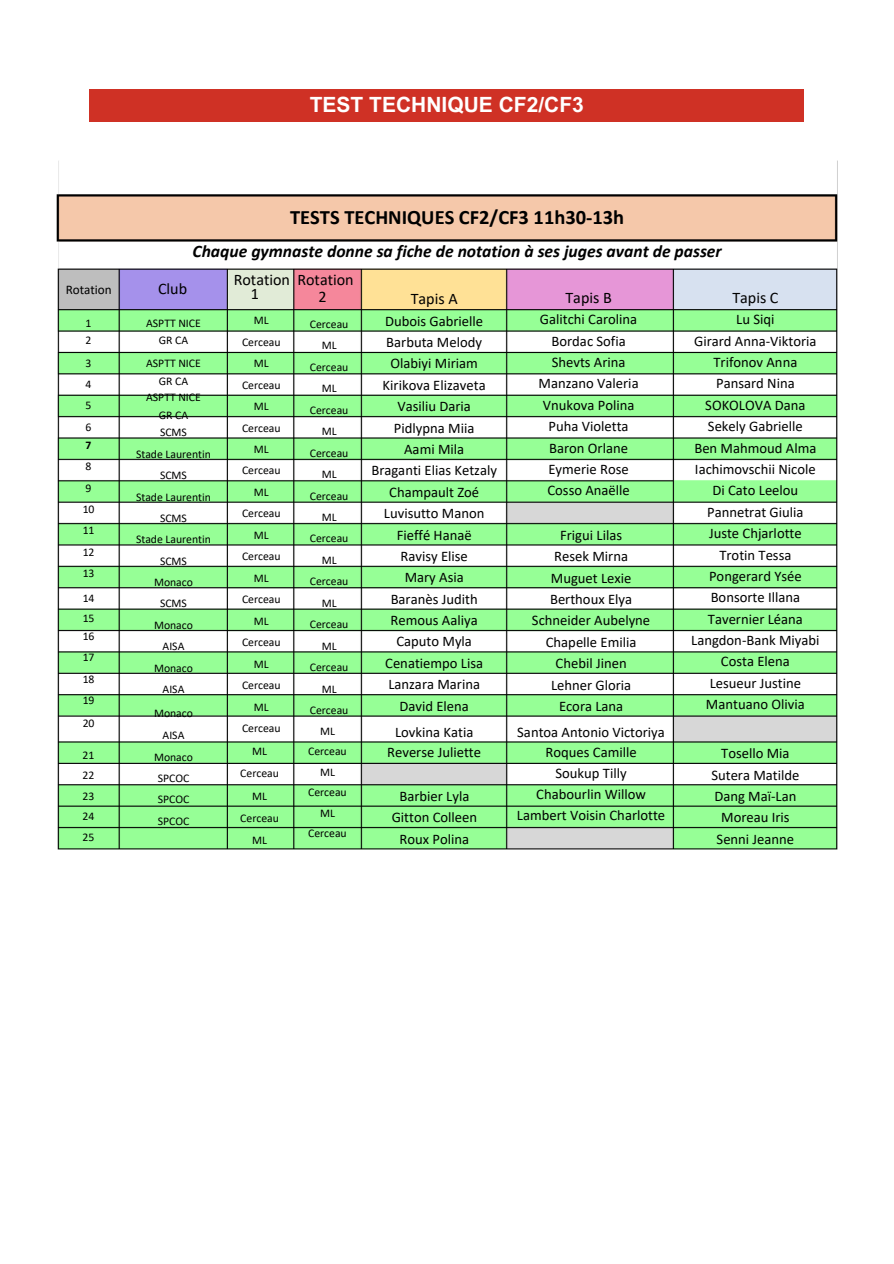
<style>
.page{position:relative;width:894px;height:1264px;background:#fff}
.page>*{position:absolute;margin:0;border:0;box-sizing:border-box;transform-origin:0 0}
.t1{font:700 21px "Arial MT Pro";color:#fff}
.t2{font:700 20.55px "Calibri";color:#000}
.t3{font:italic 700 17.55px "Calibri";color:#000}
.t4{font:16.05px "Calibri";color:#000}
.t5{font:14.7px/21.3px "Calibri";color:#000;text-align:center}
.t6{font:13.2px "Calibri";color:#000}
.t7{font:11.7px/21.3px "Calibri";color:#000;text-align:center}
.s1{font-weight:700}
</style>
<div class="page">
<img style="left:56px;top:160px;width:782px;height:690px">
<div style="left:89px;top:89px;width:715px;height:33px;background:#cf3125"></div>
<h4 class="t1" style="left:309px;top:97px;width:276px">TEST TECHNIQUE CF2/CF3</h4>
<h1 class="t2" style="left:290px;top:209px;width:335px">TESTS TECHNIQUES CF2/CF3 11h30-13h</h1>
<h1 class="t3" style="left:192px;top:244px;width:530px">Chaque gymnaste donne sa fiche de notation à ses juges avant de passer</h1>
<p class="t6" style="left:66px;top:284px;width:48px">Rotation</p>
<h5 class="t4" style="left:158px;top:281px;width:31px">Club</h5>
<p class="t7" style="left:86px;top:316px;width:7px;line-height:16.8px;text-align:left">1<br>2</p>
<p class="t7" style="left:86px;top:353px;width:7px">3</p>
<p class="t7" style="left:86px;top:374px;width:7px">4</p>
<p class="t7" style="left:86px;top:396px;width:7px">5</p>
<p class="t7" style="left:86px;top:417px;width:7px">6</p>
<p class="t7" style="left:83px;top:435px;width:13px;text-align:left"><span class="s1">7<br></span>8<br>9<br>10<br>11<br>12<br>13</p>
<p class="t7" style="left:83px;top:588px;width:13px">14</p>
<p class="t7" style="left:83px;top:608px;width:13px">15</p>
<p class="t7" style="left:83px;top:626px;width:13px;text-align:justify">16<br>17<br>18<br>19</p>
<p class="t7" style="left:83px;top:713px;width:13px">20</p>
<p class="t7" style="left:83px;top:745px;width:13px">21</p>
<p class="t7" style="left:83px;top:766px;width:13px">22</p>
<p class="t7" style="left:83px;top:786px;width:13px">23</p>
<p class="t7" style="left:83px;top:806px;width:13px">24</p>
<p class="t7" style="left:83px;top:827px;width:13px">25</p>
<p class="t7" style="left:146px;top:316px;width:56px;line-height:16.8px">ASPTT NICE<br>GR CA</p>
<p class="t7" style="left:146px;top:353px;width:56px">ASPTT NICE</p>
<p class="t7" style="left:159px;top:371px;width:31px">GR CA</p>
<p class="t7" style="left:146px;top:388px;width:56px">ASPTT NICE</p>
<p class="t7" style="left:159px;top:406px;width:31px">GR CA</p>
<p class="t7" style="left:160px;top:423px;width:28px">SCMS</p>
<p class="t7" style="left:136px;top:444px;width:76px">Stade Laurentin</p>
<p class="t7" style="left:160px;top:465px;width:28px">SCMS</p>
<p class="t7" style="left:136px;top:487px;width:76px">Stade Laurentin</p>
<p class="t7" style="left:160px;top:508px;width:28px">SCMS</p>
<p class="t7" style="left:136px;top:529px;width:76px">Stade Laurentin</p>
<p class="t7" style="left:160px;top:551px;width:28px">SCMS</p>
<p class="t7" style="left:154px;top:572px;width:41px">Monaco</p>
<p class="t7" style="left:160px;top:594px;width:28px">SCMS</p>
<p class="t7" style="left:154px;top:615px;width:41px">Monaco</p>
<p class="t7" style="left:162px;top:636px;width:23px">AISA</p>
<p class="t7" style="left:154px;top:658px;width:41px">Monaco</p>
<p class="t7" style="left:162px;top:679px;width:23px">AISA</p>
<p class="t7" style="left:154px;top:703px;width:41px">Monaco</p>
<p class="t7" style="left:162px;top:725px;width:23px">AISA</p>
<p class="t7" style="left:154px;top:747px;width:41px">Monaco</p>
<p class="t7" style="left:158px;top:768px;width:33px">SPCOC</p>
<p class="t7" style="left:158px;top:789px;width:33px">SPCOC</p>
<p class="t7" style="left:158px;top:811px;width:33px">SPCOC</p>
<p class="t4" style="left:234px;top:273px;width:121px">Rotation Rotation</p>
<p class="t4" style="left:251px;top:287px;width:10px">1</p>
<p class="t7" style="left:242px;top:310px;width:40px">ML<br>Cerceau</p>
<p class="t7" style="left:254px;top:353px;width:16px">ML</p>
<p class="t7" style="left:242px;top:375px;width:40px">Cerceau</p>
<p class="t7" style="left:254px;top:396px;width:16px">ML</p>
<p class="t7" style="left:242px;top:418px;width:40px">Cerceau</p>
<p class="t7" style="left:254px;top:439px;width:16px">ML</p>
<p class="t7" style="left:242px;top:461px;width:40px">Cerceau</p>
<p class="t7" style="left:254px;top:482px;width:16px">ML</p>
<p class="t7" style="left:242px;top:504px;width:40px">Cerceau</p>
<p class="t7" style="left:254px;top:525px;width:16px">ML</p>
<p class="t7" style="left:242px;top:546px;width:40px">Cerceau</p>
<p class="t7" style="left:254px;top:568px;width:16px">ML</p>
<p class="t7" style="left:242px;top:589px;width:40px">Cerceau</p>
<h2 class="t7" style="left:254px;top:611px;width:16px">ML</h2>
<h3 class="t7" style="left:242px;top:632px;width:40px">Cerceau</h3>
<p class="t7" style="left:254px;top:654px;width:16px">ML</p>
<p class="t7" style="left:242px;top:675px;width:40px">Cerceau</p>
<p class="t7" style="left:254px;top:697px;width:16px">ML</p>
<p class="t7" style="left:242px;top:718px;width:40px">Cerceau</p>
<p class="t4" style="left:318px;top:290px;width:10px">2</p>
<p class="t7" style="left:310px;top:314px;width:40px">Cerceau<br>ML</p>
<p class="t7" style="left:310px;top:357px;width:40px">Cerceau</p>
<p class="t7" style="left:321px;top:378px;width:16px">ML</p>
<p class="t7" style="left:310px;top:400px;width:40px">Cerceau</p>
<p class="t7" style="left:321px;top:421px;width:16px">ML</p>
<p class="t7" style="left:310px;top:443px;width:40px">Cerceau</p>
<p class="t7" style="left:321px;top:464px;width:16px">ML</p>
<p class="t7" style="left:310px;top:486px;width:40px">Cerceau</p>
<p class="t7" style="left:321px;top:507px;width:16px">ML</p>
<p class="t7" style="left:310px;top:529px;width:40px">Cerceau</p>
<p class="t7" style="left:321px;top:550px;width:16px">ML</p>
<p class="t7" style="left:310px;top:571px;width:40px">Cerceau</p>
<p class="t7" style="left:321px;top:593px;width:16px">ML</p>
<p class="t7" style="left:310px;top:614px;width:40px">Cerceau</p>
<p class="t7" style="left:321px;top:636px;width:16px">ML</p>
<p class="t7" style="left:310px;top:657px;width:40px">Cerceau</p>
<p class="t7" style="left:321px;top:679px;width:16px">ML</p>
<p class="t7" style="left:310px;top:700px;width:40px">Cerceau</p>
<p class="t7" style="left:320px;top:721px;width:16px">ML</p>
<p class="t7" style="left:308px;top:741px;width:40px">Cerceau</p>
<p class="t7" style="left:320px;top:762px;width:16px">ML</p>
<p class="t7" style="left:308px;top:782px;width:40px">Cerceau</p>
<p class="t7" style="left:320px;top:803px;width:16px">ML</p>
<h4 class="t7" style="left:308px;top:823px;width:40px">Cerceau</h4>
<p class="t7" style="left:252px;top:741px;width:16px">ML</p>
<p class="t7" style="left:240px;top:763px;width:40px">Cerceau</p>
<p class="t7" style="left:252px;top:786px;width:16px">ML</p>
<p class="t7" style="left:240px;top:808px;width:40px">Cerceau</p>
<p class="t7" style="left:252px;top:830px;width:16px">ML</p>
<p class="t4" style="left:410px;top:292px;width:48px">Tapis A</p>
<p class="t5" style="left:371px;top:311px;width:127px">Dubois Gabrielle<br>Barbuta Melody<br>Olabiyi Miriam<br>Kirikova Elizaveta<br>Vasiliu Daria<br>Pidlypna Miia<br>Aami Mila<br>Braganti Elias Ketzaly<br>Champault Zoé<br>Luvisutto Manon<br>Fieffé Hanaë<br>Ravisy Elise<br>Mary Asia<br>Baranès Judith<br>Remous Aaliya<br>Caputo Myla<br>Cenatiempo Lisa<br>Lanzara Marina<br>David Elena</p>
<p class="t5" style="left:387px;top:722px;width:95px;line-height:20.2px">Lovkina Katia<br>Reverse Juliette</p>
<h4 class="t5" style="left:391px;top:786px;width:87px">Barbier Lyla<br>Gitton Colleen<br>Roux Polina</h4>
<h3 class="t4" style="left:565px;top:291px;width:48px">Tapis B</h3>
<h3 class="t5" style="left:538px;top:310px;width:102px">Galitchi Carolina<br>Bordac Sofia<br>Shevts Arina<br>Manzano Valeria<br>Vnukova Polina<br>Puha Violetta<br>Baron Orlane<br>Eymerie Rose<br>Cosso Anaëlle</h3>
<h4 class="t5" style="left:532px;top:525px;width:120px">Frigui Lilas<br>Resek Mirna<br>Muguet Lexie<br>Berthoux Elya<br>Schneider Aubelyne<br>Chapelle Emilia<br>Chebil Jinen<br>Lehner Gloria<br>Ecora Lana</h4>
<h4 class="t5" style="left:517px;top:722px;width:150px;line-height:20.9px">Santoa Antonio Victoriya<br>Roques Camille<br>Soukup Tilly<br>Chabourlin Willow<br>Lambert Voisin Charlotte</h4>
<p class="t4" style="left:732px;top:291px;width:48px">Tapis C</p>
<p class="t5" style="left:691px;top:310px;width:130px">Lu Siqi<br>Girard Anna-Viktoria<br>Trifonov Anna<br>Pansard Nina<br>SOKOLOVA Dana<br>Sekely Gabrielle<br>Ben Mahmoud Alma<br>Iachimovschii Nicole<br>Di Cato Leelou<br>Pannetrat Giulia<br>Juste Chjarlotte<br>Trotin Tessa<br>Pongerard Ysée<br>Bonsorte Illana<br>Tavernier Léana<br>Langdon-Bank Miyabi<br>Costa Elena<br>Lesueur Justine<br>Mantuano Olivia</p>
<h4 class="t5" style="left:711px;top:744px;width:89px">Tosello Mia<br>Sutera Matilde<br>Dang Maï-Lan<br>Moreau Iris<br>Senni Jeanne</h4>
</div>
